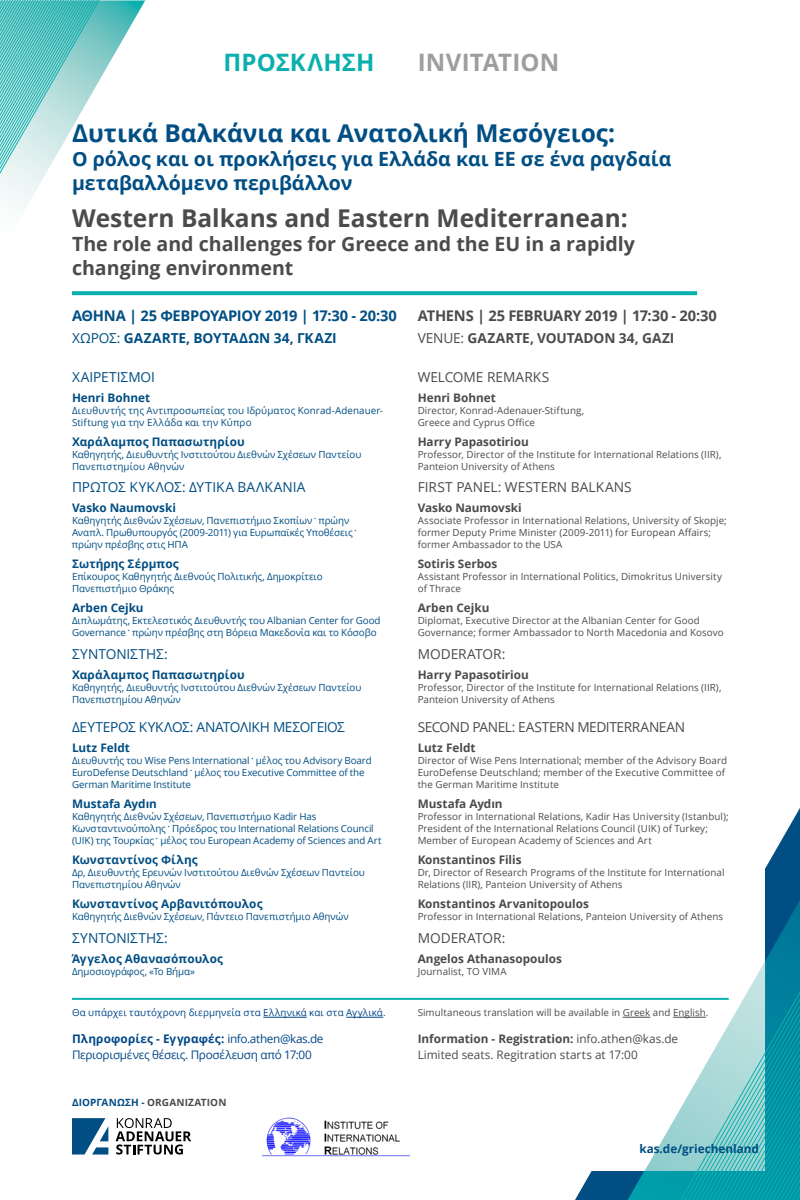
<style>
.page{position:relative;width:800px;height:1200px;background:#fff}
.page>*{position:absolute;margin:0;border:0;box-sizing:border-box;transform-origin:0 0}
.t1{font:700 24.5px "Open Sans";color:#4b4b4d}
.t2{font:700 24.5px "Open Sans";color:#004e83}
.t3{font:700 24px "Open Sans";color:#9c9e9f}
.t4{font:700 24px "Open Sans";color:#0ab0ae}
.t5{font:700 19.6px/24px "Open Sans";color:#004e83}
.t6{font:700 19.6px/24px "Open Sans";color:#4b4b4d}
.t7{font:700 14.7px "Open Sans";letter-spacing:-.025em;color:#004e83}
.t8{font:700 14.7px "Open Sans";letter-spacing:-.015em;color:#4b4b4d}
.t9{font:13.7px "Open Sans";letter-spacing:-.005em;color:#004e83}
.t10{font:13.7px "Open Sans";letter-spacing:-.005em;color:#4b4b4d}
.t11{font:13.7px "Open Sans";letter-spacing:-.035em;color:#4b4b4d}
.t12{font:700 13.7px "Open Sans";color:#4b4b4d}
.t13{font:700 13.7px "Open Sans";letter-spacing:.005em;color:#004e83}
.t14{font:700 11.8px "Open Sans";letter-spacing:.005em;color:#004e83}
.t15{font:700 11.8px "Open Sans";color:#4b4b4d}
.t16{font:11.8px/16px "Open Sans";color:#4b4b4d}
.t17{font:11.8px/16px "Open Sans";letter-spacing:-.025em;color:#004787}
.t18{font:700 10px "Open Sans";letter-spacing:.005em;color:#004e83}
.t19{font:700 10px "Open Sans";color:#4b4b4d}
.t20{font:9.8px/12px "Open Sans";letter-spacing:.005em;color:#4b4b4d}
.t21{font:9.8px/12px "Open Sans";letter-spacing:-.005em;color:#004e83}
.t22{font:9.8px/12px "Open Sans";letter-spacing:.015em;color:#004e83}
.t23{font:9.8px "Open Sans";letter-spacing:.015em;color:#004787}
.s1{font-weight:400}
.s2{font-weight:700}
.s3{color:#4b4b4d}
</style>
<div class="page">
<svg style="left:0;top:0;width:145px;height:210px"></svg>
<svg style="left:72px;top:291px;width:625px;height:4px;background:#14b3b1"></svg>
<svg style="left:623px;top:808px;width:177px;height:392px"></svg>
<hr style="left:673px;top:1017px;width:33px;height:1px;background:#4b4b4d">
<hr style="left:263px;top:1017px;width:44px;height:1px;background:#004787">
<hr style="left:346px;top:1017px;width:37px;height:1px;background:#004787">
<hr style="left:72px;top:998px;width:657px;height:2px;background:#0ab0ae">
<svg style="left:116px;top:1118px;width:75px;height:37px"></svg>
<svg style="left:72px;top:1118px;width:36px;height:37px"></svg>
<img style="left:262px;top:1117px;width:147px;height:40px">
<h2 class="t4" style="left:224px;top:46px;width:18px">πρόσκ</h2>
<h2 class="t4" style="left:307px;top:46px;width:33px">ληση</h2>
<h2 class="t3" style="left:418px;top:46px;width:15px">invitation</h2>
<h1 class="t2" style="left:72px;top:116px;width:545px">Δυτικά Βαλκάνια και Ανατολική Μεσόγειος:</h1>
<h3 class="t5" style="left:72px;top:147px;width:601px">Ο ρόλος και οι προκλήσεις για Ελλάδα και ΕΕ σε ένα ραγδαία μεταβαλλόμενο περιβάλλον</h3>
<h1 class="t1" style="left:72px;top:201px;width:557px">Western Balkans and Eastern Mediterranean:</h1>
<h3 class="t6" style="left:72px;top:232px;width:564px">The role and challenges for Greece and the EU in a rapidly changing environment</h3>
<h3 class="t7" style="left:72px;top:305px;width:326px">ΑΘΗΝΑ | 25 ΦΕΒΡΟΥΑΡΙΟΥ 2019 | 17:30 - 20:30</h3>
<h3 class="t9" style="left:72px;top:329px;width:28px">χώρος</h3>
<h3 class="t13" style="left:117px;top:328px;width:221px"><span class="s1">:</span> GAZARTE, ΒΟΥΤΑΔΩΝ 34, ΓΚΑΖΙ</h3>
<h3 class="t9" style="left:72px;top:367px;width:85px">ΧΑΙΡΕΤΙΣΜΟΙ</h3>
<p class="t14" style="left:72px;top:389px;width:80px">Henri Bohnet</p>
<p class="t22" style="left:72px;top:404px;width:313px">Διευθυντής της Αντιπροσωπείας του Ιδρύματος Konrad-Adenauer-<br>Stiftung για την Ελλάδα και την Κύπρο</p>
<p class="t14" style="left:72px;top:433px;width:174px">Χαράλαμπος Παπασωτηρίου</p>
<p class="t21" style="left:72px;top:448px;width:291px">Καθηγητής, Διευθυντής Ινστιτούτου Διεθνών Σχέσεων Παντείου<br>Πανεπιστημίου Αθηνών</p>
<h3 class="t9" style="left:72px;top:478px;width:38px">Πρώτος</h3>
<h3 class="t9" style="left:130px;top:478px;width:76px">Κύκλος : Δυτικά</h3>
<h3 class="t9" style="left:238px;top:478px;width:62px">Βαλκάνια</h3>
<p class="t14" style="left:72px;top:500px;width:106px">Vasko Naumovski</p>
<p class="t21" style="left:72px;top:515px;width:242px">Καθηγητής Διεθνών Σχέσεων, Πανεπιστήμιο Σκοπίων</p>
<p class="t21" style="left:314px;top:510px;width:4px">.</p>
<p class="t21" style="left:72px;top:515px;width:282px;text-indent:246px">πρώην<br>Αναπλ. Πρωθυπουργός (2009-2011) για Ευρωπαϊκές Υποθέσεις</p>
<p class="t21" style="left:354px;top:522px;width:4px">.</p>
<p class="t21" style="left:72px;top:539px;width:117px">πρώην πρέσβης στις ΗΠΑ</p>
<p class="t14" style="left:72px;top:556px;width:108px">Σωτήρης Σέρμπος</p>
<p class="t21" style="left:72px;top:571px;width:252px">Επίκουρος Καθηγητής Διεθνούς Πολιτικής, Δημοκρίτειο<br>Πανεπιστήμιο Θράκης</p>
<p class="t14" style="left:72px;top:600px;width:73px">Arben Cejku</p>
<p class="t21" style="left:72px;top:615px;width:310px">Διπλωμάτης, Εκτελεστικός Διευθυντής του Albanian Center for Good<br>Governance</p>
<p class="t21" style="left:127px;top:622px;width:4px">.</p>
<p class="t21" style="left:132px;top:627px;width:246px">πρώην πρέσβης στη Βόρεια Μακεδονία και το Κόσοβο</p>
<h3 class="t9" style="left:72px;top:645px;width:63px">Συντο νιστής</h3>
<h3 class="t9" style="left:164px;top:645px;width:5px">:</h3>
<p class="t14" style="left:72px;top:667px;width:174px">Χαράλαμπος Παπασωτηρίου</p>
<p class="t21" style="left:72px;top:681px;width:291px">Καθηγητής, Διευθυντής Ινστιτούτου Διεθνών Σχέσεων Παντείου<br>Πανεπιστημίου Αθηνών</p>
<h3 class="t9" style="left:72px;top:718px;width:33px">Δεύτερος</h3>
<h3 class="t9" style="left:139px;top:718px;width:117px">Κύκλος: Ανατολική</h3>
<h3 class="t9" style="left:273px;top:718px;width:21px">Μεσό</h3>
<h3 class="t9" style="left:310px;top:718px;width:15px">γειος</h3>
<p class="t14" style="left:72px;top:739px;width:59px">Lutz Feldt</p>
<p class="t21" style="left:72px;top:754px;width:179px">Διευθυντής του Wise Pens International</p>
<p class="t21" style="left:251px;top:749px;width:4px">.</p>
<p class="t21" style="left:256px;top:754px;width:117px">μέλος του Advisory Board</p>
<p class="t21" style="left:72px;top:766px;width:118px">EuroDefense Deutschland</p>
<p class="t21" style="left:190px;top:761px;width:4px">.</p>
<p class="t21" style="left:194px;top:766px;width:172px">μέλος του Executive Committee of the</p>
<p class="t21" style="left:72px;top:778px;width:120px">German Maritime Institute</p>
<p class="t14" style="left:72px;top:795px;width:87px">Mustafa Aydın</p>
<p class="t21" style="left:72px;top:810px;width:246px">Καθηγητής Διεθνών Σχέσεων, Πανεπιστήμιο Kadir Has<br>Κωνσταντινούπολης</p>
<p class="t21" style="left:167px;top:817px;width:4px">.</p>
<p class="t21" style="left:172px;top:822px;width:203px">Πρόεδρος του International Relations Council</p>
<p class="t21" style="left:72px;top:834px;width:84px">(UIK) της Τουρκίας</p>
<p class="t21" style="left:156px;top:829px;width:4px">.</p>
<p class="t21" style="left:160px;top:834px;width:223px">μέλος του European Academy of Sciences and Art</p>
<p class="t14" style="left:72px;top:851px;width:127px">Κωνσταντίνος Φίλης</p>
<p class="t21" style="left:72px;top:866px;width:294px">Δρ, Διευθυντής Ερευνών Ινστιτούτου Διεθνών Σχέσεων Παντείου<br>Πανεπιστημίου Αθηνών</p>
<p class="t14" style="left:72px;top:895px;width:192px">Κωνσταντίνος Αρβανιτόπουλος</p>
<p class="t21" style="left:72px;top:910px;width:278px">Καθηγητής Διεθνών Σχέσεων, Πάντειο Πανεπιστήμιο Αθηνών</p>
<h3 class="t9" style="left:72px;top:928px;width:63px">Συντο νιστής</h3>
<h3 class="t9" style="left:164px;top:928px;width:5px">:</h3>
<p class="t14" style="left:72px;top:950px;width:153px">Άγγελος Αθανασόπουλος</p>
<p class="t21" style="left:72px;top:965px;width:125px">Δημοσιογράφος, «Το Βήμα»</p>
<p class="t23" style="left:72px;top:1006px;width:315px">Θα υπάρχει ταυτόχρονη διερμηνεία στα Ελληνικά και στα Αγγλικά.</p>
<p class="t17" style="left:72px;top:1030px;width:253px"><span class="s2">Πληροφορίες - Εγγραφές:</span> info.athen@kas.de<br>Περιορισμένες θέσεις. Προσέλευση από 17:00</p>
<p class="t18" style="left:72px;top:1095px;width:98px">ΔΙΟΡΓΑΝΩΣΗ - <span class="s3">Organ</span></p>
<p class="t19" style="left:185px;top:1095px;width:18px">Ization</p>
<h3 class="t8" style="left:418px;top:305px;width:301px">ATHENS | 25 FEBRUARY 2019 | 17:30 - 20:30</h3>
<h3 class="t12" style="left:418px;top:328px;width:258px"><span class="s1">VEN UE:</span> GAZARTE, VOUTADON 34, GAZI</h3>
<h3 class="t10" style="left:418px;top:367px;width:133px">Welcome Remarks</h3>
<p class="t15" style="left:418px;top:389px;width:80px">Henri Bohnet</p>
<p class="t20" style="left:418px;top:404px;width:168px">Director, Konrad-Adenauer-Stiftung,<br>Greece and Cyprus Office</p>
<p class="t15" style="left:418px;top:433px;width:113px">Harry Papasotiriou</p>
<p class="t20" style="left:418px;top:448px;width:305px">Professor, Director of the Institute for International Relations (IIR),<br>Panteion University of Athens</p>
<h3 class="t10" style="left:418px;top:478px;width:215px">First Panel: Western Balkans</h3>
<p class="t15" style="left:418px;top:500px;width:106px">Vasko Naumovski</p>
<p class="t20" style="left:418px;top:515px;width:311px">Associate Professor in International Relations, University of Skopje; former Deputy Prime Minister (2009-2011) for European Affairs; former Ambassador to the USA</p>
<p class="t15" style="left:418px;top:556px;width:81px">Sotiris Serbos</p>
<p class="t20" style="left:418px;top:571px;width:306px">Assistant Professor in International Politics, Dimokritus University of Thrace</p>
<p class="t15" style="left:418px;top:600px;width:73px">Arben Cejku</p>
<p class="t20" style="left:418px;top:615px;width:307px">Diplomat, Executive Director at the Albanian Center for Good<br>Governance; former Ambassador to N orth Macedonia and Kosovo</p>
<h3 class="t10" style="left:418px;top:645px;width:89px">Moderator:</h3>
<p class="t15" style="left:418px;top:667px;width:113px">Harry Papasotiriou</p>
<p class="t20" style="left:418px;top:681px;width:305px">Professor, Director of the Institute for International Relations (IIR),<br>Panteion University of Athens</p>
<h3 class="t11" style="left:418px;top:718px;width:269px">Second Panel: Eastern M editerranean</h3>
<p class="t15" style="left:418px;top:739px;width:59px">Lutz Feldt</p>
<p class="t20" style="left:418px;top:754px;width:311px">Director of Wise Pens International; member of the Advisory Board<br>EuroDefense Deutschland; member of the Executive Committee of the German Maritime Institute</p>
<p class="t15" style="left:418px;top:795px;width:87px">Mustafa Aydın</p>
<p class="t20" style="left:418px;top:810px;width:312px">Professor in International Relations, Kadir Has University (Istanbul);<br>President of the International Relations Council (UIK) of Turkey;<br>Member of European Academy of Sciences and Art</p>
<p class="t15" style="left:418px;top:851px;width:105px">Konstantinos Filis</p>
<p class="t20" style="left:418px;top:866px;width:308px">Dr, Director of Research Programs of the Institute for International<br>Relations (IIR), Panteion University of Athens</p>
<p class="t15" style="left:418px;top:895px;width:173px">Konstantinos Arvanitopoulos</p>
<p class="t20" style="left:418px;top:910px;width:307px">Professor in International Relations, Panteion University of Athens</p>
<h3 class="t10" style="left:418px;top:928px;width:89px">Moderator:</h3>
<p class="t15" style="left:418px;top:950px;width:146px">Angelos Athanasopoulos</p>
<p class="t20" style="left:418px;top:965px;width:82px">Journalist, TO VIMA</p>
<p class="t20" style="left:418px;top:1007px;width:292px">Simultaneous translation will be available in Greek and English.</p>
<p class="t16" style="left:418px;top:1030px;width:262px"><span class="s2">Information - Registration:</span> info.athen@kas.de<br>Limited seats. Regitration starts at 17:00</p>
<p class="t14" style="left:639px;top:1140px;width:121px">kas.de/griechenland</p>
</div>
